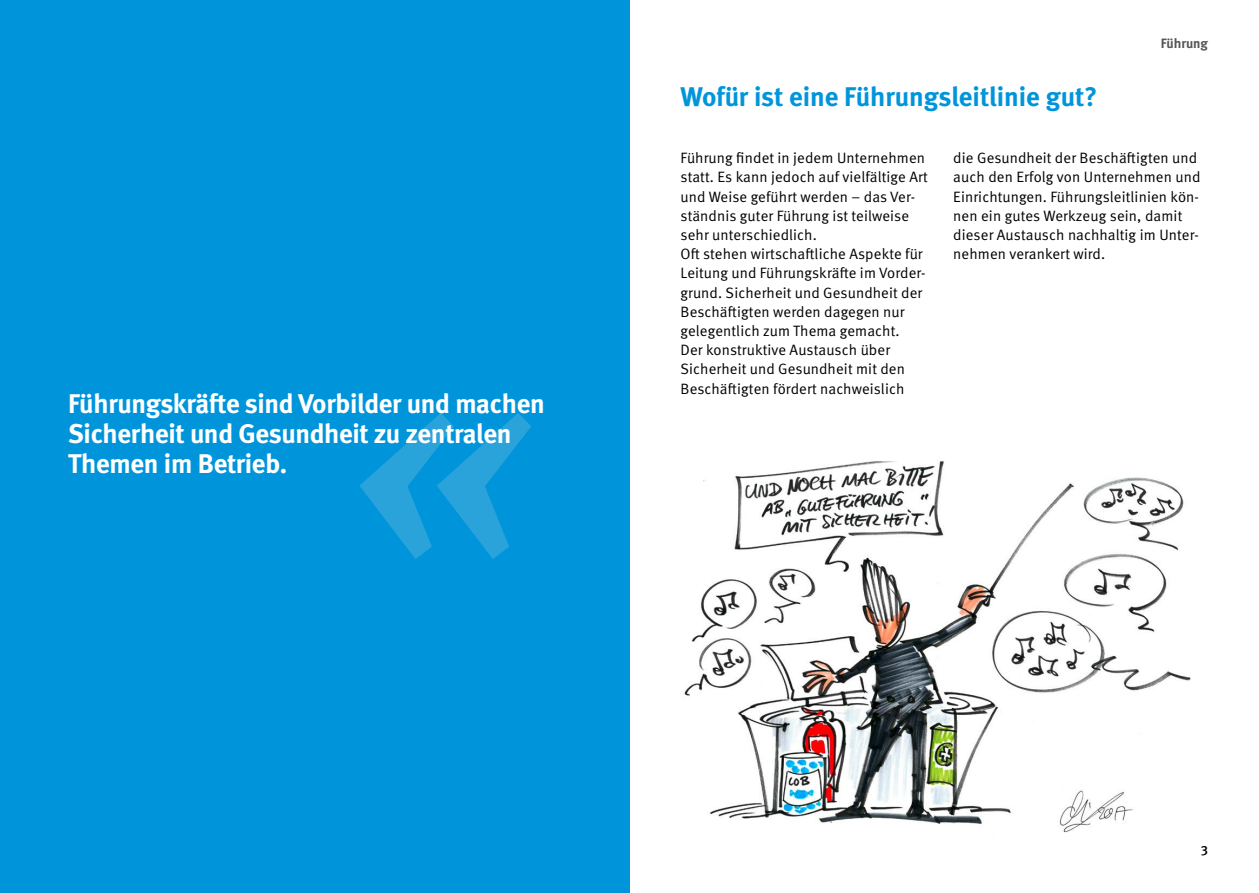
<style>
.page{position:relative;width:1259px;height:893px;background:#fff}
.page>*{position:absolute;margin:0;border:0;box-sizing:border-box;transform-origin:0 0}
.t1{font:700 27px/30px "DGUV Meta";letter-spacing:-.01em;color:#fff}
.t2{font:700 27px "DGUV Meta";color:#0095db}
.t3{font:15px/19.2px "DGUV Meta";letter-spacing:.01em;color:#000}
.t4{font:700 13.5px "DGUV Meta";letter-spacing:-.005em;color:#575656}
.t5{font:500 13.5px "DGUV Meta";color:#000}
</style>
<div class="page">
<img style="left:684px;top:461px;width:507px;height:372px">
<div style="left:0;top:0;width:629px;height:893px;background:#0095db"></div>
<svg style="left:359px;top:413px;width:172px;height:146px"></svg>
<h1 class="t1" style="left:68px;top:389px;width:478px">Führungskräfte sind Vorbilder und machen<br>Sicherheit und Gesundheit zu zentralen<br>Themen im Betrieb.</h1>
<h1 class="t2" style="left:680px;top:80px;width:418px">Wofür ist eine Führungsleitlinie gut?</h1>
<p class="t4" style="left:1160px;top:35px;width:49px">Führung</p>
<p class="t3" style="left:680px;top:149px;width:249px">Führung findet in jedem Unternehmen statt. Es kann jedoch auf vielfältige Art und Weise geführt werden – das Ver&shy;ständnis guter Führung ist teilweise sehr unterschiedlich.<br>Oft stehen wirtschaftliche Aspekte für Leitung und Führungskräfte im Vorder&shy;grund. Sicherheit und Gesundheit der Beschäftigten werden dagegen nur gelegentlich zum Thema gemacht.<br>Der konstruktive Austausch über Sicherheit und Gesundheit mit den Beschäftigten fördert nachweislich</p>
<p class="t3" style="left:953px;top:149px;width:249px">die Gesundheit der Beschäftigten und auch den Erfolg von Unternehmen und Einrichtungen. Führungsleitlinien kön&shy;nen ein gutes Werkzeug sein, damit dieser Austausch nachhaltig im Unter&shy;nehmen verankert wird.</p>
<p class="t5" style="left:1200px;top:842px;width:9px">3</p>
</div>
